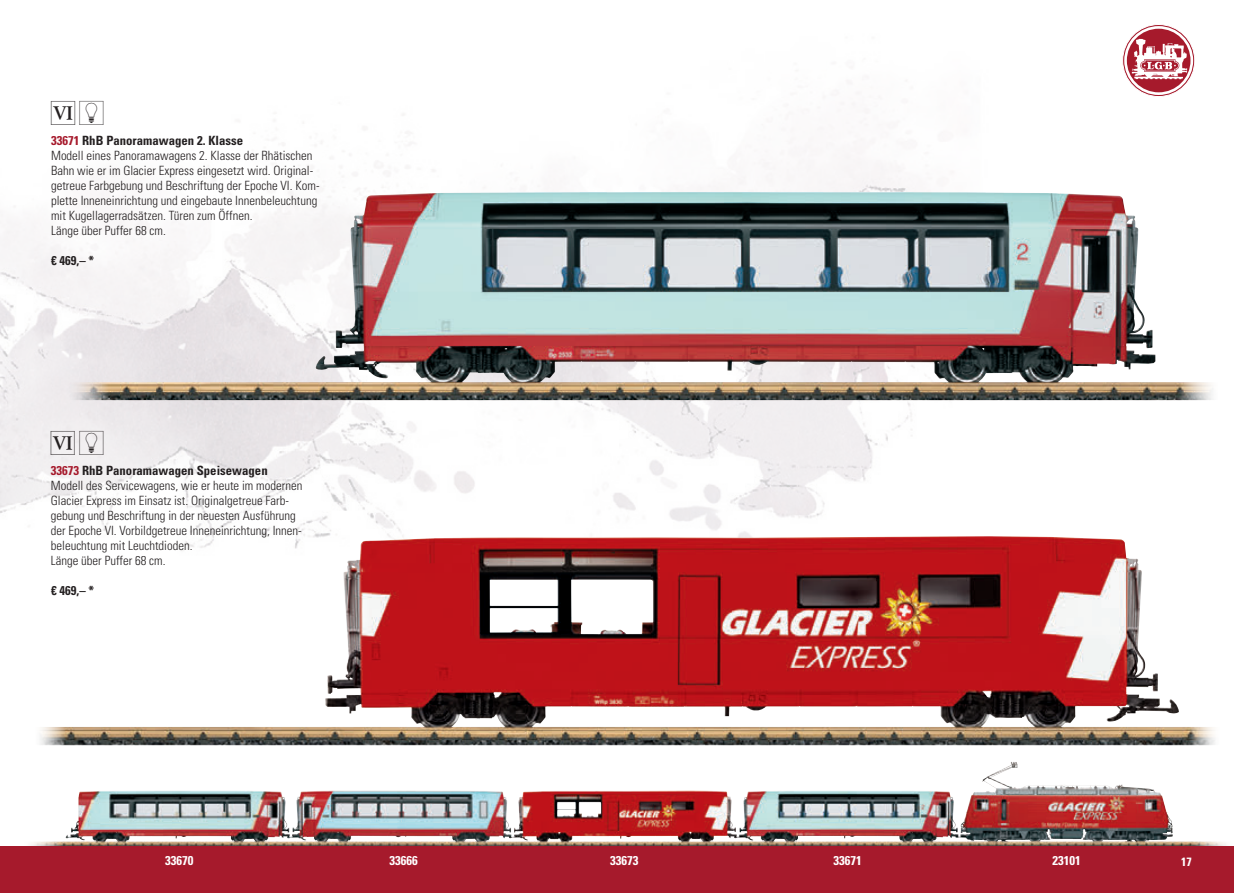
<style>
.page{position:relative;width:1234px;height:893px;background:#fff}
.page>*{position:absolute;margin:0;border:0;box-sizing:border-box;transform-origin:0 0}
.t1{font:30px "LGB Piktos";color:#231f20}
.t2{font:300 condensed 12.75px/15px "Univers LT Std";color:#231f20}
.t3{font:700 condensed 12.75px "Univers LT Std";color:#231f20}
.t4{font:700 condensed 12.75px "Univers LT Std";color:#fff}
.t5{font:700 condensed 12px "Univers LT Std";color:#fff}
.s1{color:#a61a2c}
</style>
<div class="page">
<img style="left:0;top:114px;width:1049px;height:732px">
<img style="left:34px;top:536px;width:1181px;height:209px">
<img style="left:950px;top:762px;width:63px;height:74px">
<img style="left:67px;top:192px;width:1146px;height:208px">
<div style="left:1122px;top:24px;width:72px;height:73px;border:1px solid #fff;border-radius:50%"></div>
<svg style="left:1123px;top:26px;width:69px;height:69px"></svg>
<div style="left:0;top:846px;width:1233px;height:47px;background:#a61a2c"></div>
<h1 class="t1" style="left:51px;top:97px;width:59px">6E</h1>
<p class="t3" style="left:51px;top:133px;width:193px"><span class="s1">33671</span> RhB Panoramawagen 2. Klasse</p>
<p class="t2" style="left:51px;top:148px;width:270px">Modell eines Panoramawagens 2. Klasse der Rhätischen Bahn wie er im Glacier Express eingesetzt wird. Original&shy;getreue Farbgebung und Beschriftung der Epoche VI. Kom&shy;plette Inneneinrichtung und eingebaute Innenbeleuchtung mit Kugellagerradsätzen. Türen zum Öffnen.<br>Länge über Puffer 68 cm.</p>
<p class="t3" style="left:51px;top:253px;width:45px">€ 469,– *</p>
<h1 class="t1" style="left:51px;top:427px;width:59px">6E</h1>
<p class="t3" style="left:51px;top:463px;width:218px"><span class="s1">33673</span> RhB Panoramawagen Speisewagen</p>
<p class="t2" style="left:51px;top:478px;width:253px">Modell des Servicewagens, wie er heute im modernen Glacier Express im Einsatz ist. Originalgetreue Farb&shy;gebung und Beschriftung in der neuesten Ausführung der Epoche VI. Vorbildgetreue Inneneinrichtung, Innen&shy;beleuchtung mit Leuchtdioden.<br>Länge über Puffer 68 cm.</p>
<p class="t3" style="left:51px;top:583px;width:45px">€ 469,– *</p>
<p class="t4" style="left:165px;top:853px;width:30px">33670</p>
<p class="t4" style="left:389px;top:853px;width:30px">33666</p>
<p class="t4" style="left:610px;top:853px;width:30px">33673</p>
<p class="t4" style="left:833px;top:853px;width:30px">33671</p>
<p class="t4" style="left:1052px;top:853px;width:30px">23101</p>
<p class="t5" style="left:1180px;top:854px;width:12px">17</p>
</div>
